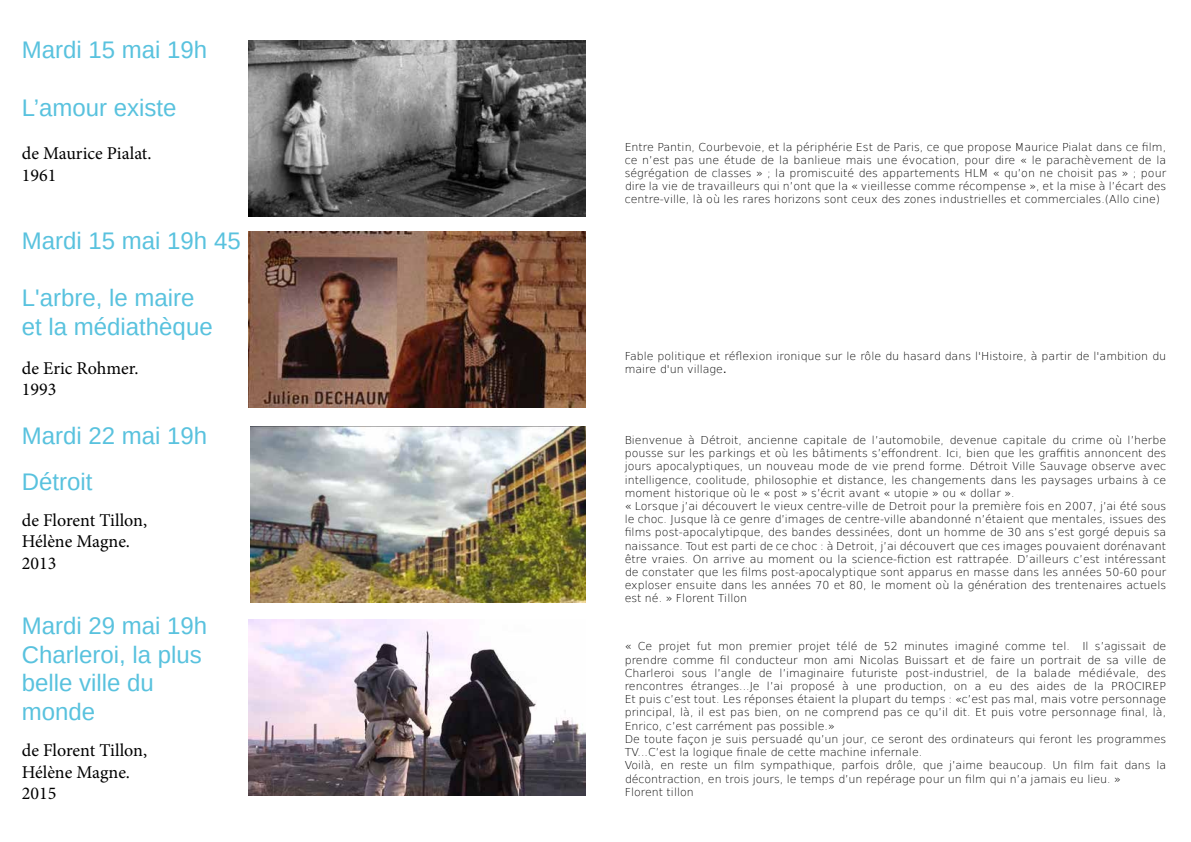
<style>
.page{position:relative;width:1191px;height:842px;background:#fff}
.page>*{position:absolute;margin:0;border:0;box-sizing:border-box;transform-origin:0 0}
.t1{font:24px/28.8px "Arimo";color:#59c2de}
.t2{font:18px/21.6px "Minion Pro";color:#000}
.t3{font:200 11px/13.2px "DejaVu Sans";color:#000}
.s1{font-weight:400}
</style>
<div class="page">
<img style="left:249px;top:41px;width:336px;height:176px">
<img style="left:249px;top:232px;width:336px;height:175px">
<img style="left:250px;top:427px;width:335px;height:175px">
<img style="left:249px;top:620px;width:336px;height:176px">
<h1 class="t1" style="left:22px;top:36px;width:187px">Mardi 15 mai 19h</h1>
<h1 class="t1" style="left:22px;top:93px;width:156px">L’amour existe</h1>
<h2 class="t2" style="left:22px;top:143px;width:131px">de Maurice Pialat.<br>1961</h2>
<p class="t3" style="left:624px;top:139px;width:543px;text-align:justify">Entre Pantin, Courbevoie, et la périphérie Est de Paris, ce que propose Maurice Pialat dans ce film, ce n’est pas une étude de la banlieue mais une évocation, pour dire « le parachèvement de la ségrégation de classes » ; la promiscuité des appartements HLM « qu’on ne choisit pas » ; pour dire la vie de travailleurs qui n’ont que la « vieillesse comme récompense », et la mise à l’écart des centre-ville, là où les rares horizons sont ceux des zones industrielles et commerciales.(Allo cine)</p>
<h1 class="t1" style="left:22px;top:226px;width:220px">Mardi 15 mai 19h 45</h1>
<h1 class="t1" style="left:22px;top:284px;width:192px">L'arbre, le maire et la médiathèque</h1>
<h2 class="t2" style="left:22px;top:357px;width:118px">de Eric Rohmer.<br>1993</h2>
<p class="t3" style="left:624px;top:349px;width:543px">Fable politique et réflexion ironique sur le rôle du hasard dans l'Histoire, à partir de l'ambition du maire d'un village<span class="s1">.</span></p>
<h1 class="t1" style="left:22px;top:413px;width:187px;line-height:45.6px">Mardi 22 mai 19h<br>Détroit</h1>
<h2 class="t2" style="left:22px;top:509px;width:127px">de Florent Tillon,<br>Hélène Magne.<br>2013</h2>
<p class="t3" style="left:624px;top:433px;width:543px">Bienvenue à Détroit, ancienne capitale de l’automobile, devenue capitale du crime où l’herbe pousse sur les parkings et où les bâtiments s’effondrent. Ici, bien que les graffitis annoncent des jours apocalyptiques, un nouveau mode de vie prend forme. Détroit Ville Sauvage observe avec intelligence, coolitude, philosophie et distance, les changements dans les paysages urbains à ce moment historique où le « post » s’écrit avant « utopie » ou « dollar ».<br>« Lorsque j’ai découvert le vieux centre-ville de Detroit pour la première fois en 2007, j’ai été sous le choc. Jusque là ce genre d’images de centre-ville abandonné n’étaient que mentales, issues des films post-apocalytipque, des bandes dessinées, dont un homme de 30 ans s’est gorgé depuis sa naissance. Tout est parti de ce choc : à Detroit, j’ai découvert que ces images pouvaient dorénavant être vraies. On arrive au moment ou la science-fiction est rattrapée. D’ailleurs c’est intéressant de constater que les films post-apocalyptique sont apparus en masse dans les années 50-60 pour exploser ensuite dans les années 70 et 80, le moment où la génération des trentenaires actuels est né. » Florent Tillon</p>
<h1 class="t1" style="left:22px;top:611px;width:187px">Mardi 29 mai 19h<br>Charleroi, la plus belle ville du monde</h1>
<h2 class="t2" style="left:22px;top:740px;width:127px">de Florent Tillon,<br>Hélène Magne.<br>2015</h2>
<p class="t3" style="left:624px;top:639px;width:543px">« Ce projet fut mon premier projet télé de 52 minutes imaginé comme tel. Il s’agissait de prendre comme fil conducteur mon ami Nicolas Buissart et de faire un portrait de sa ville de Charleroi sous l’angle de l’imaginaire futuriste post-industriel, de la balade médiévale, des rencontres étranges...Je l’ai proposé à une production, on a eu des aides de la PROCIREP Et puis c’est tout. Les réponses étaient la plupart du temps : «c’est pas mal, mais votre personnage principal, là, il est pas bien, on ne comprend pas ce qu’il dit. Et puis votre personnage final, là, Enrico, c’est carrément pas possible.»<br>De toute façon je suis persuadé qu’un jour, ce seront des ordinateurs qui feront les programmes TV...C’est la logique finale de cette machine infernale.<br>Voilà, en reste un film sympathique, parfois drôle, que j’aime beaucoup. Un film fait dans la décontraction, en trois jours, le temps d’un repérage pour un film qui n’a jamais eu lieu. »<br>Florent tillon</p>
</div>
